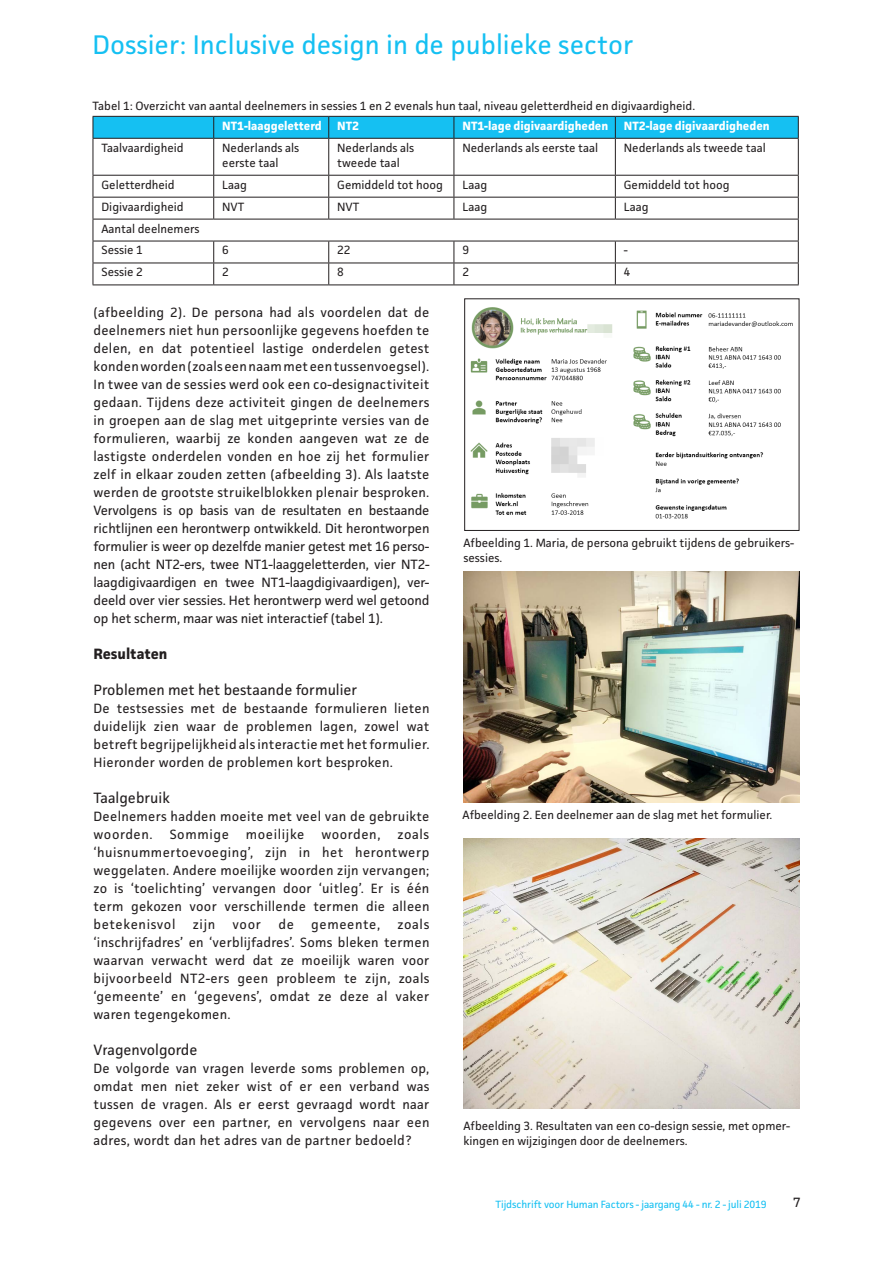
<style>
.page{position:relative;width:893px;height:1263px;background:#fff}
.page>*{position:absolute;margin:0;border:0;box-sizing:border-box;transform-origin:0 0}
.dossiernaam_TvE{font:27px "Facit";color:#15c0f2}
.kop2_TvE{font:15px "Facit";color:#231f20}
.kop1_TvE{font:700 15px "Facit";letter-spacing:-.005em;color:#231f20}
.basistekst_TvE{font:13.5px/18px "Facit";letter-spacing:.02em;color:#231f20;text-align:justify}
.basistekst_TvE-2{font:13.5px "Facit";letter-spacing:.045em;color:#231f20}
.tabeltekst_TvE{font:12px/15px "Facit";color:#231f20}
.bijschrift-onder_TvE{font:12px/15px "Facit";color:#231f20}
.noten_TvE{font:12px "Facit";color:#231f20}
.tabelkop_TvE{font:700 12px "Facit";color:#fff}
.t1{font:10.5px "Facit";letter-spacing:-.01em;color:#15c0f2}
</style>
<div class="page">
<img style="left:463px;top:572px;width:336px;height:231px">
<img style="left:463px;top:839px;width:336px;height:270px">
<svg style="left:93px;top:116px;width:706px;height:22px;background:#16b7e6"></svg>
<hr style="left:93px;top:138px;width:121px;height:1px;background:#231f20">
<hr style="left:93px;top:139px;width:1px;height:36px;background:#231f20">
<hr style="left:214px;top:138px;width:115px;height:1px;background:#231f20">
<hr style="left:213px;top:139px;width:1px;height:36px;background:#231f20">
<hr style="left:329px;top:138px;width:125px;height:1px;background:#231f20">
<hr style="left:328px;top:139px;width:1px;height:36px;background:#231f20">
<hr style="left:454px;top:138px;width:161px;height:1px;background:#231f20">
<hr style="left:454px;top:139px;width:1px;height:36px;background:#231f20">
<hr style="left:615px;top:138px;width:184px;height:1px;background:#231f20">
<hr style="left:615px;top:139px;width:1px;height:36px;background:#231f20">
<hr style="left:798px;top:139px;width:1px;height:36px;background:#231f20">
<hr style="left:93px;top:175px;width:121px;height:1px;background:#231f20">
<hr style="left:214px;top:175px;width:115px;height:1px;background:#231f20">
<hr style="left:329px;top:175px;width:125px;height:1px;background:#231f20">
<hr style="left:454px;top:175px;width:161px;height:1px;background:#231f20">
<hr style="left:615px;top:175px;width:184px;height:1px;background:#231f20">
<hr style="left:93px;top:197px;width:121px;height:1px;background:#231f20">
<hr style="left:214px;top:197px;width:115px;height:1px;background:#231f20">
<svg style="left:213px;top:176px;width:1px;height:43px"></svg>
<hr style="left:329px;top:197px;width:125px;height:1px;background:#231f20">
<svg style="left:328px;top:176px;width:1px;height:43px"></svg>
<hr style="left:454px;top:197px;width:161px;height:1px;background:#231f20">
<svg style="left:454px;top:176px;width:1px;height:43px"></svg>
<hr style="left:615px;top:197px;width:184px;height:1px;background:#231f20">
<svg style="left:615px;top:176px;width:1px;height:43px"></svg>
<hr style="left:93px;top:219px;width:121px;height:1px;background:#231f20">
<hr style="left:214px;top:219px;width:115px;height:1px;background:#231f20">
<hr style="left:329px;top:219px;width:125px;height:1px;background:#231f20">
<hr style="left:454px;top:219px;width:161px;height:1px;background:#231f20">
<hr style="left:615px;top:219px;width:184px;height:1px;background:#231f20">
<hr style="left:93px;top:241px;width:121px;height:1px;background:#231f20">
<hr style="left:214px;top:241px;width:115px;height:1px;background:#231f20">
<hr style="left:329px;top:241px;width:125px;height:1px;background:#231f20">
<hr style="left:454px;top:241px;width:161px;height:1px;background:#231f20">
<hr style="left:615px;top:241px;width:184px;height:1px;background:#231f20">
<hr style="left:93px;top:263px;width:121px;height:1px;background:#231f20">
<svg style="left:93px;top:176px;width:1px;height:109px"></svg>
<hr style="left:214px;top:263px;width:115px;height:1px;background:#231f20">
<svg style="left:213px;top:241px;width:1px;height:44px"></svg>
<hr style="left:329px;top:263px;width:125px;height:1px;background:#231f20">
<svg style="left:328px;top:241px;width:1px;height:44px"></svg>
<hr style="left:454px;top:263px;width:161px;height:1px;background:#231f20">
<svg style="left:454px;top:241px;width:1px;height:44px"></svg>
<hr style="left:615px;top:263px;width:184px;height:1px;background:#231f20">
<svg style="left:615px;top:241px;width:1px;height:44px"></svg>
<svg style="left:798px;top:176px;width:1px;height:109px"></svg>
<hr style="left:93px;top:285px;width:121px;height:1px;background:#231f20">
<hr style="left:214px;top:285px;width:115px;height:1px;background:#231f20">
<hr style="left:329px;top:285px;width:125px;height:1px;background:#231f20">
<hr style="left:454px;top:285px;width:161px;height:1px;background:#231f20">
<hr style="left:615px;top:285px;width:184px;height:1px;background:#231f20">
<img style="left:470px;top:307px;width:323px;height:212px">
<div style="left:464px;top:298px;width:335px;height:233px;border:1px solid #231f20"></div>
<p class="dossiernaam_TvE" style="left:93px;top:27px;width:542px">Dossier: Inclusive design in de publieke sector</p>
<p class="noten_TvE" style="left:93px;top:98px;width:604px">Tabel 1: Overzicht van aantal deelnemers in sessies 1 en 2 evenals hun taal, niveau geletterdheid en digivaardigheid.</p>
<p class="tabelkop_TvE" style="left:222px;top:118px;width:101px">NT1-laaggeletterd</p>
<p class="tabelkop_TvE" style="left:337px;top:118px;width:23px">NT2</p>
<p class="tabelkop_TvE" style="left:462px;top:118px;width:147px">NT1-lage digivaardigheden</p>
<p class="tabelkop_TvE" style="left:624px;top:118px;width:147px">NT2-lage digivaardigheden</p>
<p class="tabeltekst_TvE" style="left:101px;top:140px;width:84px">Taalvaardigheid</p>
<p class="tabeltekst_TvE" style="left:222px;top:140px;width:79px">Nederlands als eerste taal</p>
<p class="tabeltekst_TvE" style="left:337px;top:140px;width:79px">Nederlands als tweede taal</p>
<p class="tabeltekst_TvE" style="left:462px;top:140px;width:137px">Nederlands als eerste taal</p>
<p class="tabeltekst_TvE" style="left:624px;top:140px;width:144px">Nederlands als tweede taal</p>
<p class="tabeltekst_TvE" style="left:101px;top:177px;width:75px">Geletterdheid</p>
<p class="tabeltekst_TvE" style="left:222px;top:177px;width:26px">Laag</p>
<p class="tabeltekst_TvE" style="left:337px;top:177px;width:107px">Gemiddeld tot hoog</p>
<p class="tabeltekst_TvE" style="left:462px;top:177px;width:26px">Laag</p>
<p class="tabeltekst_TvE" style="left:624px;top:177px;width:107px">Gemiddeld tot hoog</p>
<p class="tabeltekst_TvE" style="left:101px;top:199px;width:84px">Digivaardigheid</p>
<p class="tabeltekst_TvE" style="left:222px;top:199px;width:24px">NVT</p>
<p class="tabeltekst_TvE" style="left:337px;top:199px;width:24px">NVT</p>
<p class="tabeltekst_TvE" style="left:462px;top:199px;width:26px">Laag</p>
<p class="tabeltekst_TvE" style="left:624px;top:199px;width:26px">Laag</p>
<p class="tabeltekst_TvE" style="left:101px;top:221px;width:100px">Aantal deelnemers</p>
<p class="tabeltekst_TvE" style="left:101px;top:243px;width:43px">Sessie 1</p>
<p class="tabeltekst_TvE" style="left:222px;top:243px;width:8px">6</p>
<p class="tabeltekst_TvE" style="left:337px;top:243px;width:15px">22</p>
<p class="tabeltekst_TvE" style="left:462px;top:243px;width:8px">9</p>
<p class="tabeltekst_TvE" style="left:624px;top:243px;width:6px">-</p>
<p class="tabeltekst_TvE" style="left:101px;top:264px;width:43px">Sessie 2</p>
<p class="tabeltekst_TvE" style="left:222px;top:264px;width:8px">2</p>
<p class="tabeltekst_TvE" style="left:337px;top:264px;width:8px">8</p>
<p class="tabeltekst_TvE" style="left:462px;top:264px;width:8px">2</p>
<p class="tabeltekst_TvE" style="left:624px;top:264px;width:8px">4</p>
<p class="basistekst_TvE" style="left:94px;top:303px;width:337px">(afbeelding 2). De persona had als voordelen dat de deelnemers niet hun persoonlijke gegevens hoefden te delen, en dat potentieel lastige onderdelen getest konden worden (zoals een naam met een tussenvoegsel).</p>
<p class="basistekst_TvE" style="left:94px;top:375px;width:337px">In twee van de sessies werd ook een co-designactiviteit gedaan. Tijdens deze activiteit gingen de deelnemers in groepen aan de slag met uitgeprinte versies van de formulieren, waarbij ze konden aangeven wat ze de lastigste onderdelen vonden en hoe zij het formulier zelf in elkaar zouden zetten (afbeelding 3). Als laatste werden de grootste struikelblokken plenair besproken.</p>
<p class="basistekst_TvE" style="left:94px;top:501px;width:337px">Vervolgens is op basis van de resultaten en bestaande richtlijnen een herontwerp ontwikkeld. Dit herontworpen formulier is weer op dezelfde manier getest met 16 perso&shy;nen (acht NT2-ers, twee NT1-laaggeletterden, vier NT2- laagdigivaardigen en twee NT1-laagdigivaardigen), ver&shy;deeld over vier sessies. Het herontwerp werd wel getoond op het scherm, maar was niet interactief (tabel 1).</p>
<p class="kop1_TvE" style="left:94px;top:644px;width:75px">Resultaten</p>
<p class="kop2_TvE" style="left:94px;top:680px;width:265px">Problemen met het bestaande formulier</p>
<p class="basistekst_TvE" style="left:94px;top:699px;width:337px">De testsessies met de bestaande formulieren lieten duidelijk zien waar de problemen lagen, zowel wat betreft begrijpelijkheid als interactie met het formulier.<br>Hieronder worden de problemen kort besproken.</p>
<p class="kop2_TvE" style="left:94px;top:788px;width:78px">Taalgebruik</p>
<p class="basistekst_TvE" style="left:94px;top:807px;width:337px">Deelnemers hadden moeite met veel van de gebruikte woorden.</p>
<p class="basistekst_TvE" style="left:94px;top:825px;width:337px;text-indent:304px">zoals ‘huisnummertoevoeging’, zijn in het herontwerp weggelaten. Andere moeilijke woorden zijn vervangen; zo is ‘toelichting’ vervangen door ‘uitleg’. Er is één term gekozen voor verschillende termen die alleen betekenisvol</p>
<p class="basistekst_TvE-2" style="left:170px;top:826px;width:61px">Sommige</p>
<p class="basistekst_TvE-2" style="left:246px;top:826px;width:60px">moeilijke</p>
<p class="basistekst_TvE" style="left:321px;top:825px;width:61px">woorden,</p>
<p class="basistekst_TvE" style="left:94px;top:915px;width:338px;text-indent:304px">zoals ‘inschrijfadres’ en ‘verblijfadres’. Soms bleken termen waarvan verwacht werd dat ze moeilijk waren voor bijvoorbeeld NT2-ers geen probleem te zijn, zoals ‘gemeente’ en ‘gegevens’, omdat ze deze al vaker waren tegengekomen.</p>
<p class="kop2_TvE" style="left:94px;top:1040px;width:105px">Vragenvolgorde</p>
<p class="basistekst_TvE" style="left:94px;top:1059px;width:337px">De volgorde van vragen leverde soms problemen op, omdat men niet zeker wist of er een verband was tussen de vragen. Als er eerst gevraagd wordt naar gegevens over een partner, en vervolgens naar een adres, wordt dan het adres van de partner bedoeld?</p>
<p class="basistekst_TvE" style="left:193px;top:915px;width:24px">zijn</p>
<p class="basistekst_TvE" style="left:233px;top:915px;width:30px">voor</p>
<p class="basistekst_TvE" style="left:278px;top:915px;width:17px">de</p>
<p class="basistekst_TvE-2" style="left:311px;top:916px;width:70px">gemeente,</p>
<p class="bijschrift-onder_TvE" style="left:463px;top:535px;width:332px">Afbeelding 1. Maria, de persona gebruikt tijdens de gebruikers&shy;sessies.</p>
<p class="bijschrift-onder_TvE" style="left:463px;top:807px;width:311px">Afbeelding 2. Een deelnemer aan de slag met het formulier.</p>
<p class="bijschrift-onder_TvE" style="left:463px;top:1118px;width:328px">Afbeelding 3. Resultaten van een co-design sessie, met opmer&shy;kingen en wijzigingen door de deelnemers.</p>
<p class="t1" style="left:495px;top:1197px;width:273px">Tijdschrift voor Human Factors - jaargang 44 - nr. 2 - juli 2019</p>
<p class="basistekst_TvE" style="left:793px;top:1193px;width:9px">7</p>
</div>
